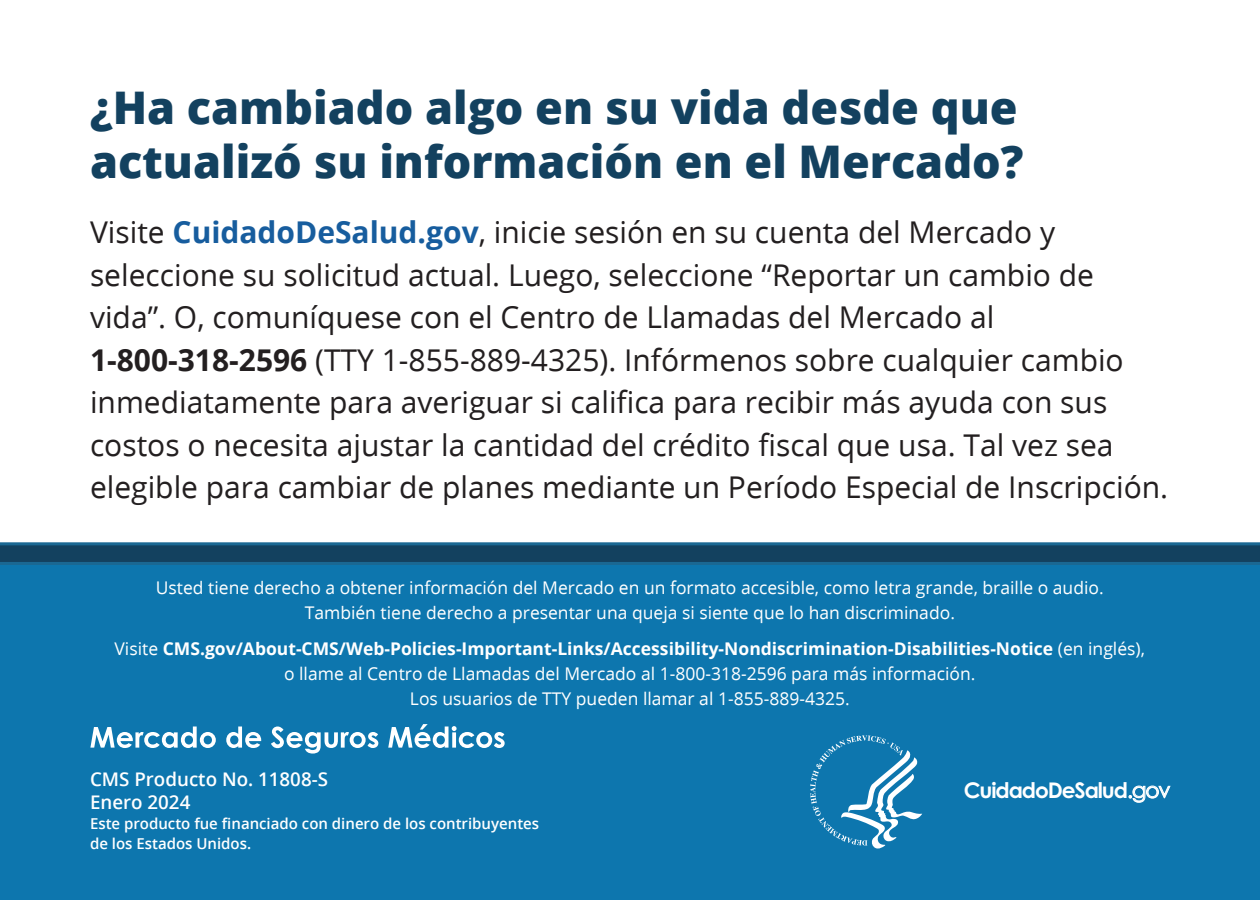
<style>
.page{position:relative;width:1260px;height:900px;background:#fff}
.page>*{position:absolute;margin:0;border:0;box-sizing:border-box;transform-origin:0 0}
.t1{font:800 45px/54px "Open Sans";color:#13415f}
.t2{font:30px/42.5px "Open Sans";color:#231f20}
.t3{font:700 21.5px "Century Gothic";letter-spacing:-.05em;color:#fff}
.Product_Number___Date{font:600 18.75px "Open Sans";color:#fff}
.Disclaimer{font:17.5px/25px "Open Sans";color:#fff;text-align:center}
.Taxpayer_Expense{font:600 15px/20px "Open Sans";color:#fff}
.s1{font-weight:700;color:#175d9e}
.s2{font-weight:700}
.s3{font-weight:400}
</style>
<div class="page">
<div style="left:0;top:563px;width:1260px;height:337px;background:#0d76ae"></div>
<svg style="left:0;top:542px;width:1260px;height:23px;background:#184d6e"></svg>
<svg style="left:810px;top:735px;width:112px;height:114px"></svg>
<svg style="left:90px;top:727px;width:126px;height:21px"></svg>
<svg style="left:226px;top:727px;width:35px;height:21px"></svg>
<svg style="left:271px;top:727px;width:107px;height:27px"></svg>
<svg style="left:388px;top:724px;width:117px;height:24px"></svg>
<p class="t1" style="left:90px;top:79px;width:935px">¿Ha cambiado algo en su vida desde que actualizó su información en el Mercado?</p>
<p class="t2" style="left:90px;top:212px;width:1080px">Visite <span class="s1">CuidadoDeSalud.gov</span>, inicie sesión en su cuenta del Mercado y seleccione su solicitud actual. Luego, seleccione “Reportar un cambio de vida”. O, comuníquese con el Centro de Llamadas del Mercado al <span class="s2">1-800-318-2596</span> (TTY 1-855-889-4325). Infórmenos sobre cualquier cambio inmediatamente para averiguar si califica para recibir más ayuda con sus costos o necesita ajustar la cantidad del crédito fiscal que usa. Tal vez sea elegible para cambiar de planes mediante un Período Especial de Inscripción.</p>
<p class="Disclaimer" style="left:156px;top:576px;width:949px">Usted tiene derecho a obtener información del Mercado en un formato accesible, como letra grande, braille o audio.<br>También tiene derecho a presentar una queja si siente que lo han discriminado.</p>
<p class="Disclaimer" style="left:115px;top:637px;width:1032px">Visite <span class="s2">CMS.gov/About-CMS/Web-Policies-Important-Links/Accessibility-Nondiscrimination-Disabilities-Notice</span> (en inglés), o llame al Centro de Llamadas del Mercado al 1-800-318-2596 para más información.<br>Los usuarios de TTY pueden llamar al 1-855-889-4325.</p>
<p class="Product_Number___Date" style="left:90px;top:769px;width:240px">CMS Producto No. 11808-S</p>
<p class="Product_Number___Date" style="left:90px;top:791px;width:102px">Enero 2024</p>
<p class="Taxpayer_Expense" style="left:90px;top:814px;width:451px">Este producto fue financiado con dinero de los contribuyentes de los Estados Unidos.</p>
<p class="t3" style="left:964px;top:776px;width:208px">CuidadoDeSalud<span class="s3">.gov</span></p>
</div>
